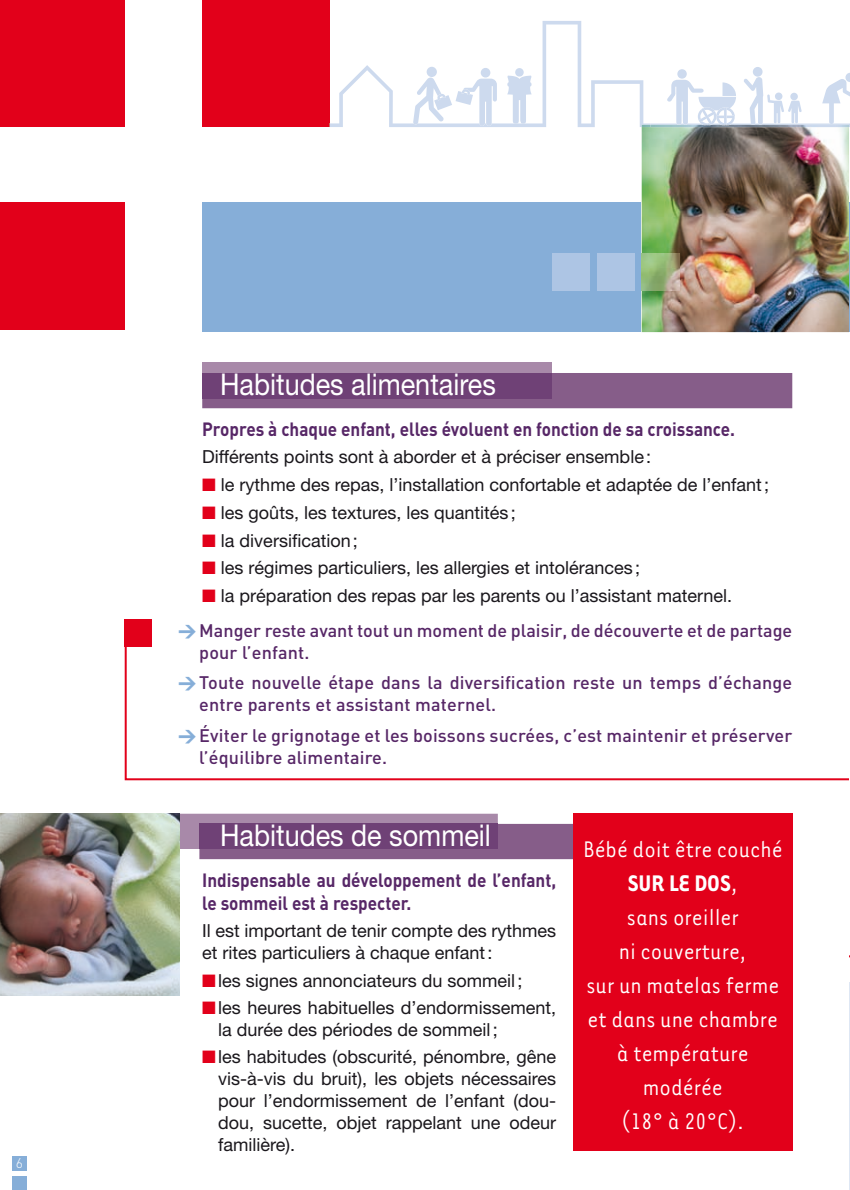
<style>
.page{position:relative;width:850px;height:1190px;background:#fff}
.page>*{position:absolute;margin:0;border:0;box-sizing:border-box;transform-origin:0 0}
.t1{font:30px "Helvetica Neue";color:#fff;scale:.9 1}
.t2{font:26px/34px "Tarzana Narrow";color:#fff;text-align:center}
.t3{font:700 19px/23px "DIN";color:#572767;scale:.9 1}
.t4{font:18px/22px "Helvetica Neue";color:#1a171c}
.t5{font:500 18px/22px "DIN";letter-spacing:.01em;color:#572767}
.t6{font:300 14px "DIN";color:#fff}
.s1{color:#e2001a}
.s2{font-weight:900;color:#86aed8}
.s3{font-weight:700}
</style>
<div class="page">
<div style="left:12px;top:1176px;width:14px;height:13px;background:#86aed8"></div>
<div style="left:12px;top:1156px;width:14px;height:15px;background:#86aed8"></div>
<div style="left:0;top:0;width:125px;height:127px;background:#e2001a"></div>
<div style="left:0;top:203px;width:125px;height:127px;background:#e2001a"></div>
<div style="left:202px;top:0;width:127px;height:127px;background:#e2001a"></div>
<div style="left:202px;top:202px;width:646px;height:130px;background:#86aed8"></div>
<hr style="left:848px;top:202px;width:1px;height:130px;background:#86aed8">
<div style="left:202px;top:363px;width:349px;height:10px;background:#a889a9"></div>
<div style="left:202px;top:373px;width:590px;height:35px;background:#865d89"></div>
<div style="left:202px;top:373px;width:349px;height:25px;background:#6f4176"></div>
<svg style="left:179px;top:813px;width:394px;height:46px;background:#9e7da0"></svg>
<div style="left:199px;top:824px;width:298px;height:25px;background:#6f4176"></div>
<svg style="left:124px;top:619px;width:725px;height:162px"></svg>
<div style="left:125px;top:619px;width:27px;height:27px;background:#e2001a"></div>
<div style="left:573px;top:813px;width:219px;height:338px;background:#e2001a"></div>
<img style="left:0;top:813px;width:179px;height:182px">
<img style="left:641px;top:127px;width:207px;height:205px">
<svg style="left:329px;top:21px;width:520px;height:106px"></svg>
<div style="left:552px;top:253px;width:37px;height:37px;background:#adc5e4"></div>
<div style="left:597px;top:253px;width:38px;height:37px;background:#adc5e4"></div>
<img style="left:641px;top:253px;width:38px;height:37px">
<hr style="left:848px;top:982px;width:1px;height:207px;background:#dee7f4">
<p class="t6" style="left:16px;top:1154px;width:9px">6</p>
<h1 class="t1" style="left:220px;top:366px;width:308px">Habitudes alimentaires</h1>
<p class="t3" style="left:202px;top:416px;width:593px">Propres à chaque enfant, elles évoluent en fonction de sa croissance.</p>
<p class="t4" style="left:202px;top:446px;width:450px">Différents points sont à aborder et à préciser ensemble :</p>
<p class="t4" style="left:202px;top:473px;width:568px"><span class="s1">■</span> le rythme des repas, l’installation confortable et adaptée de l’enfant ;</p>
<p class="t4" style="left:202px;top:501px;width:315px"><span class="s1">■</span> les goûts, les textures, les quantités ;</p>
<p class="t4" style="left:202px;top:529px;width:157px"><span class="s1">■</span> la diversification ;</p>
<p class="t4" style="left:202px;top:556px;width:439px"><span class="s1">■</span> les régimes particuliers, les allergies et intolérances ;</p>
<p class="t4" style="left:202px;top:584px;width:531px"><span class="s1">■</span> la préparation des repas par les parents ou l’assistant maternel.</p>
<p class="t5" style="left:199px;top:619px;width:594px;text-indent:-21px"><span class="s2">&gt;</span> Manger reste avant tout un moment de plaisir, de découverte et de partage pour l’enfant.</p>
<p class="t5" style="left:199px;top:671px;width:594px;text-indent:-21px"><span class="s2">&gt;</span> Toute nouvelle étape dans la diversification reste un temps d’échange entre parents et assistant maternel.</p>
<p class="t5" style="left:199px;top:724px;width:594px;text-indent:-21px"><span class="s2">&gt;</span> Éviter le grignotage et les boissons sucrées, c’est maintenir et préserver l’équilibre alimentaire.</p>
<h1 class="t1" style="left:220px;top:817px;width:302px">Habitudes de sommeil</h1>
<p class="t3" style="left:202px;top:867px;width:394px">Indispensable au développement de l’enfant, le sommeil est à respecter.</p>
<p class="t4" style="left:202px;top:919px;width:355px">Il est important de tenir compte des rythmes et rites particuliers à chaque enfant :</p>
<p class="t4" style="left:202px;top:969px;width:321px"><span class="s1">■</span> les signes annonciateurs du sommeil ;</p>
<p class="t4" style="left:218px;top:996px;width:339px;text-indent:-16px"><span class="s1">■</span> les heures habituelles d’endormissement, la durée des périodes de sommeil ;</p>
<p class="t4" style="left:218px;top:1045px;width:339px;text-align:justify;text-indent:-16px"><span class="s1">■</span> les habitudes (obscurité, pénombre, gêne vis-à-vis du bruit), les objets nécessaires pour l’endormissement de l’enfant (dou&shy;dou, sucette, objet rappelant une odeur familière).</p>
<h2 class="t2" style="left:583px;top:830px;width:201px">Bébé doit être couché<br><span class="s3">SUR LE DOS</span>,<br>sans oreiller<br>ni couverture,<br>sur un matelas ferme et dans une chambre à température modérée<br>(18° à 20°C).</h2>
</div>
